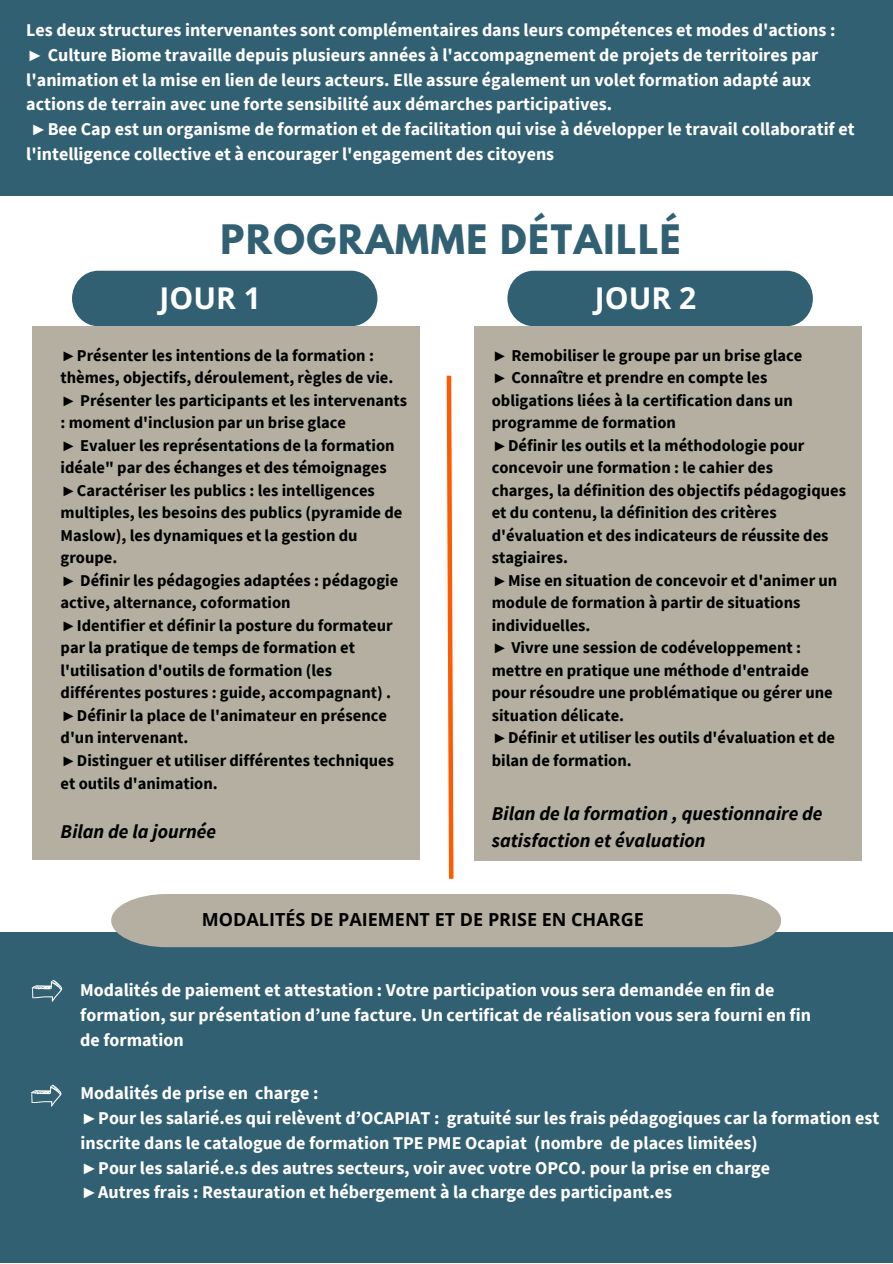
<style>
.page{position:relative;width:893px;height:1264px;background:#fff}
.page>*{position:absolute;margin:0;border:0;box-sizing:border-box;transform-origin:0 0}
.t1{font:700 36px "League Spartan";letter-spacing:.045em;color:#326073}
.t2{font:700 30px "Open Sans";color:#fff}
.t3{font:italic 700 19.5px/27px "Source Sans Pro";color:#000}
.t4{font:700 18px/24.8px "Source Sans Pro";color:#fff}
.t5{font:700 18px "Open Sans";color:#010101}
.t6{font:700 16.5px/22.5px "Source Sans Pro";color:#000}
.s1{font-family:"Liberation Serif";font-weight:400}
.s2{font-family:"Liberation Serif"}
</style>
<div class="page">
<div style="left:0;top:0;width:892px;height:196px;background:#326073"></div>
<div style="left:32px;top:326px;width:387px;height:533px;background:#b4afa0"></div>
<div style="left:474px;top:326px;width:388px;height:534px;background:#b4afa0"></div>
<svg style="left:446px;top:375px;width:8px;height:504px"></svg>
<div style="left:0;top:932px;width:892px;height:331px;background:#326073"></div>
<div style="left:111px;top:894px;width:670px;height:53px;background:#b4afa0"></div>
<svg style="left:32px;top:979px;width:30px;height:22px"></svg>
<svg style="left:31px;top:1084px;width:30px;height:22px"></svg>
<div style="left:507px;top:271px;width:305px;height:55px;background:#326073;border-radius:27px"></div>
<div style="left:72px;top:271px;width:305px;height:55px;background:#326073;border-radius:27px"></div>
<p class="t4" style="left:26px;top:17px;width:810px">Les deux structures intervenantes sont complémentaires dans leurs compétences et modes d'actions :</p>
<p class="t4" style="left:26px;top:42px;width:793px"><span class="s1">►</span> Culture Biome travaille depuis plusieurs années à l'accompagnement de projets de territoires par l'animation et la mise en lien de leurs acteurs. Elle assure également un volet formation adapté aux actions de terrain avec une forte sensibilité aux démarches participatives.</p>
<p class="t4" style="left:26px;top:116px;width:829px"><span class="s2">►</span>Bee Cap est un organisme de formation et de facilitation qui vise à développer le travail collaboratif et l'intelligence collective et à encourager l'engagement des citoyens</p>
<p class="t1" style="left:220px;top:222px;width:461px">PROGRAMME DÉTAILLÉ</p>
<p class="t2" style="left:159px;top:277px;width:103px">JOUR 1</p>
<p class="t2" style="left:595px;top:277px;width:103px">JOUR 2</p>
<p class="t6" style="left:61px;top:344px;width:334px"><span class="s2">►</span>Présenter les intentions de la formation : thèmes, objectifs, déroulement, règles de vie.</p>
<p class="t6" style="left:61px;top:389px;width:348px"><span class="s2">►</span> Présenter les participants et les intervenants : moment d'inclusion par un brise glace</p>
<p class="t6" style="left:61px;top:434px;width:335px"><span class="s2">►</span> Evaluer les représentations de la formation idéale" par des échanges et des témoignages</p>
<p class="t6" style="left:61px;top:479px;width:343px"><span class="s2">►</span>Caractériser les publics : les intelligences multiples, les besoins des publics (pyramide de Maslow), les dynamiques et la gestion du groupe.</p>
<p class="t6" style="left:61px;top:569px;width:339px"><span class="s2">►</span> Définir les pédagogies adaptées : pédagogie active, alternance, coformation</p>
<p class="t6" style="left:61px;top:614px;width:334px"><span class="s2">►</span>Identifier et définir la posture du formateur par la pratique de temps de formation et l'utilisation d'outils de formation (les différentes postures : guide, accompagnant) .</p>
<p class="t6" style="left:61px;top:704px;width:328px"><span class="s2">►</span>Définir la place de l'animateur en présence d'un intervenant.</p>
<p class="t6" style="left:61px;top:749px;width:335px"><span class="s2">►</span>Distinguer et utiliser différentes techniques et outils d'animation.</p>
<p class="t3" style="left:61px;top:817px;width:157px">Bilan de la journée</p>
<p class="t6" style="left:491px;top:344px;width:312px"><span class="s2">►</span> Remobiliser le groupe par un brise glace</p>
<p class="t6" style="left:491px;top:366px;width:302px"><span class="s2">►</span> Connaître et prendre en compte les obligations liées à la certification dans un</p>
<p class="t6" style="left:491px;top:411px;width:186px">programme de formation</p>
<p class="t6" style="left:491px;top:434px;width:314px"><span class="s2">►</span>Définir les outils et la méthodologie pour concevoir une formation : le cahier des</p>
<p class="t6" style="left:491px;top:479px;width:356px">charges, la définition des objectifs pédagogiques et du contenu, la définition des critères</p>
<p class="t6" style="left:491px;top:524px;width:338px">d'évaluation et des indicateurs de réussite des stagiaires.</p>
<p class="t6" style="left:491px;top:569px;width:347px"><span class="s2">►</span>Mise en situation de concevoir et d'animer un module de formation à partir de situations</p>
<p class="t6" style="left:491px;top:614px;width:100px">individuelles.</p>
<p class="t6" style="left:491px;top:636px;width:319px"><span class="s2">►</span> Vivre une session de codéveloppement : mettre en pratique une méthode d'entraide</p>
<p class="t6" style="left:491px;top:681px;width:342px">pour résoudre une problématique ou gérer une situation délicate.</p>
<p class="t6" style="left:491px;top:726px;width:345px"><span class="s2">►</span>Définir et utiliser les outils d'évaluation et de bilan de formation.</p>
<p class="t3" style="left:491px;top:799px;width:332px">Bilan de la formation , questionnaire de satisfaction et évaluation</p>
<p class="t5" style="left:202px;top:906px;width:443px">MODALITÉS DE PAIEMENT ET DE PRISE EN CHARGE</p>
<p class="t4" style="left:80px;top:977px;width:732px">Modalités de paiement et attestation : Votre participation vous sera demandée en fin de formation, sur présentation d’une facture. Un certificat de réalisation vous sera fourni en fin de formation</p>
<p class="t4" style="left:80px;top:1080px;width:239px">Modalités de prise en charge :</p>
<p class="t4" style="left:80px;top:1105px;width:800px"><span class="s2">►</span>Pour les salarié.es qui relèvent d’OCAPIAT : gratuité sur les frais pédagogiques car la formation est inscrite dans le catalogue de formation TPE PME Ocapiat (nombre de places limitées)</p>
<p class="t4" style="left:80px;top:1154px;width:691px"><span class="s2">►</span>Pour les salarié.e.s des autres secteurs, voir avec votre OPCO. pour la prise en charge</p>
<p class="t4" style="left:80px;top:1179px;width:593px"><span class="s2">►</span>Autres frais : Restauration et hébergement à la charge des participant.es</p>
</div>
